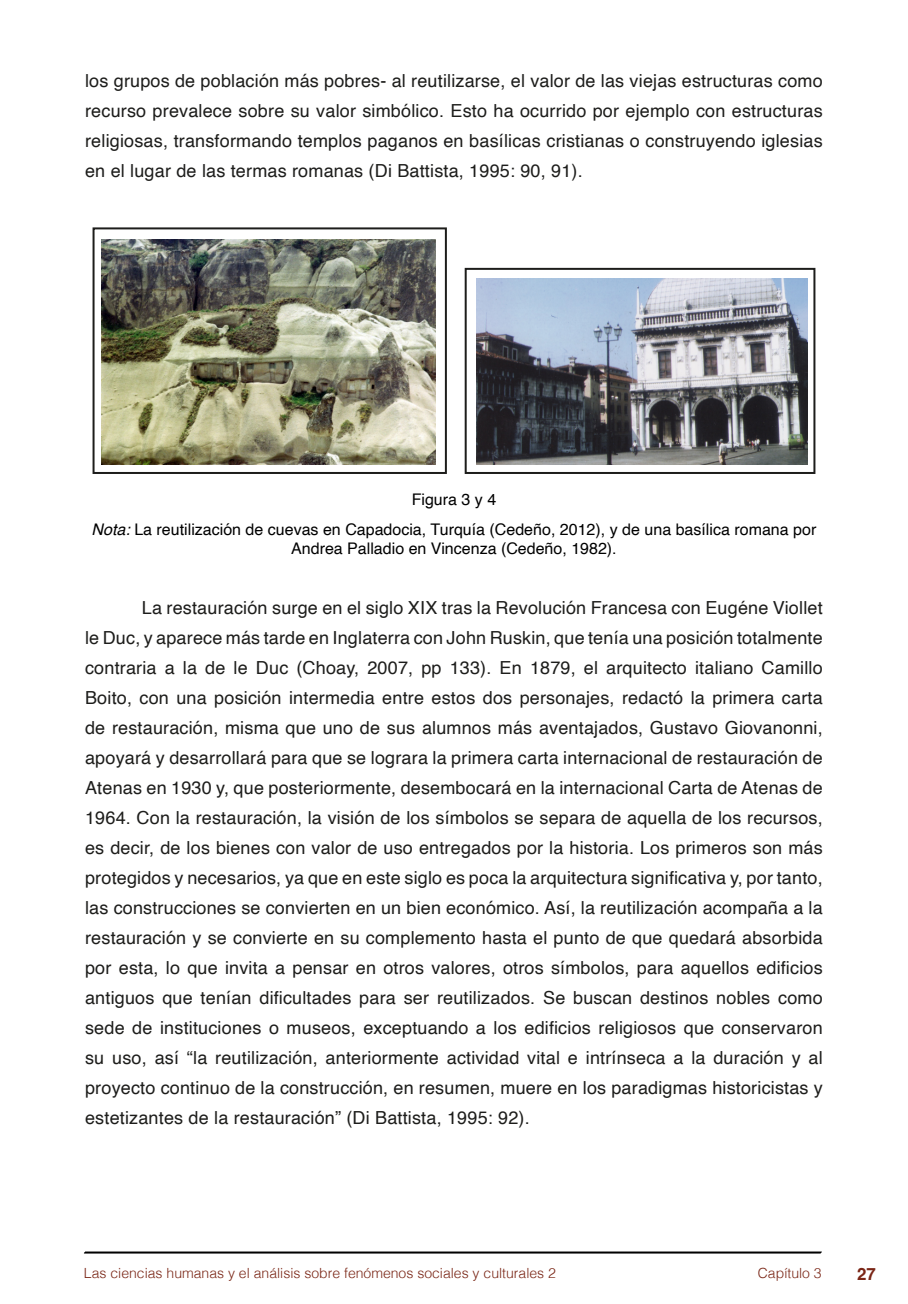
<style>
.page{position:relative;width:908px;height:1304px;background:#fff}
.page>*{position:absolute;margin:0;border:0;box-sizing:border-box;transform-origin:0 0}
.t1{font:18px/30px "Helvetica";letter-spacing:.01em;color:#1d1d1b;text-align:justify}
.t2{font:700 16.8px "Helvetica";color:#7a2616}
.t3{font:16px/30.6px "Helvetica";color:#000;text-align:center}
.t4{font:300 14px "Helvetica";color:#7a2616}
.s1{font-style:italic}
</style>
<div class="page">
<svg style="left:84px;top:1251px;width:737px;height:3px;background:#515151"></svg>
<img style="left:102px;top:239px;width:333px;height:226px">
<div style="left:92px;top:227px;width:354px;height:247px;border:2px solid #1d1d1b"></div>
<img style="left:476px;top:278px;width:330px;height:186px">
<div style="left:464px;top:268px;width:351px;height:206px;border:2px solid #1d1d1b"></div>
<p class="t1" style="left:85px;top:66px;width:738px">los grupos de población más pobres- al reutilizarse, el valor de las viejas estructuras como recurso prevalece sobre su valor simbólico. Esto ha ocurrido por ejemplo con estructuras religiosas, transformando templos paganos en basílicas cristianas o construyendo iglesias en el lugar de las termas romanas (Di Battista, 1995: 90, 91).</p>
<p class="t3" style="left:92px;top:484px;width:725px">Figura 3 y 4<br><span class="s1">Nota:</span> La reutilización de cuevas en Capadocia, Turquía (Cedeño, 2012), y de una basílica romana por</p>
<p class="t3" style="left:291px;top:534px;width:327px">Andrea Palladio en Vincenza (Cedeño, 1982).</p>
<p class="t1" style="left:85px;top:593px;width:738px;text-indent:57px">La restauración surge en el siglo XIX tras la Revolución Francesa con Eugéne Viollet le Duc, y aparece más tarde en Inglaterra con John Ruskin, que tenía una posición totalmente contraria a la de le Duc (Choay, 2007, pp 133). En 1879, el arquitecto italiano Camillo Boito, con una posición intermedia entre estos dos personajes, redactó la primera carta de restauración, misma que uno de sus alumnos más aventajados, Gustavo Giovanonni, apoyará y desarrollará para que se lograra la primera carta internacional de restauración de Atenas en 1930 y, que posteriormente, desembocará en la internacional Carta de Atenas de 1964. Con la restauración, la visión de los símbolos se separa de aquella de los recursos, es decir, de los bienes con valor de uso entregados por la historia. Los primeros son más protegidos y necesarios, ya que en este siglo es poca la arquitectura significativa y, por tanto, las construcciones se convierten en un bien económico. Así, la reutilización acompaña a la restauración y se convierte en su complemento hasta el punto de que quedará absorbida por esta, lo que invita a pensar en otros valores, otros símbolos, para aquellos edificios antiguos que tenían dificultades para ser reutilizados. Se buscan destinos nobles como sede de instituciones o museos, exceptuando a los edificios religiosos que conservaron su uso, así “la reutilización, anteriormente actividad vital e intrínseca a la duración y al proyecto continuo de la construcción, en resumen, muere en los paradigmas historicistas y estetizantes de la restauración” (Di Battista, 1995: 92).</p>
<p class="t4" style="left:84px;top:1261px;width:473px">Las ciencias humanas y el análisis sobre fenómenos sociales y culturales 2</p>
<p class="t4" style="left:757px;top:1261px;width:65px">Capítulo 3</p>
<p class="t2" style="left:856px;top:1264px;width:20px">27</p>
</div>
